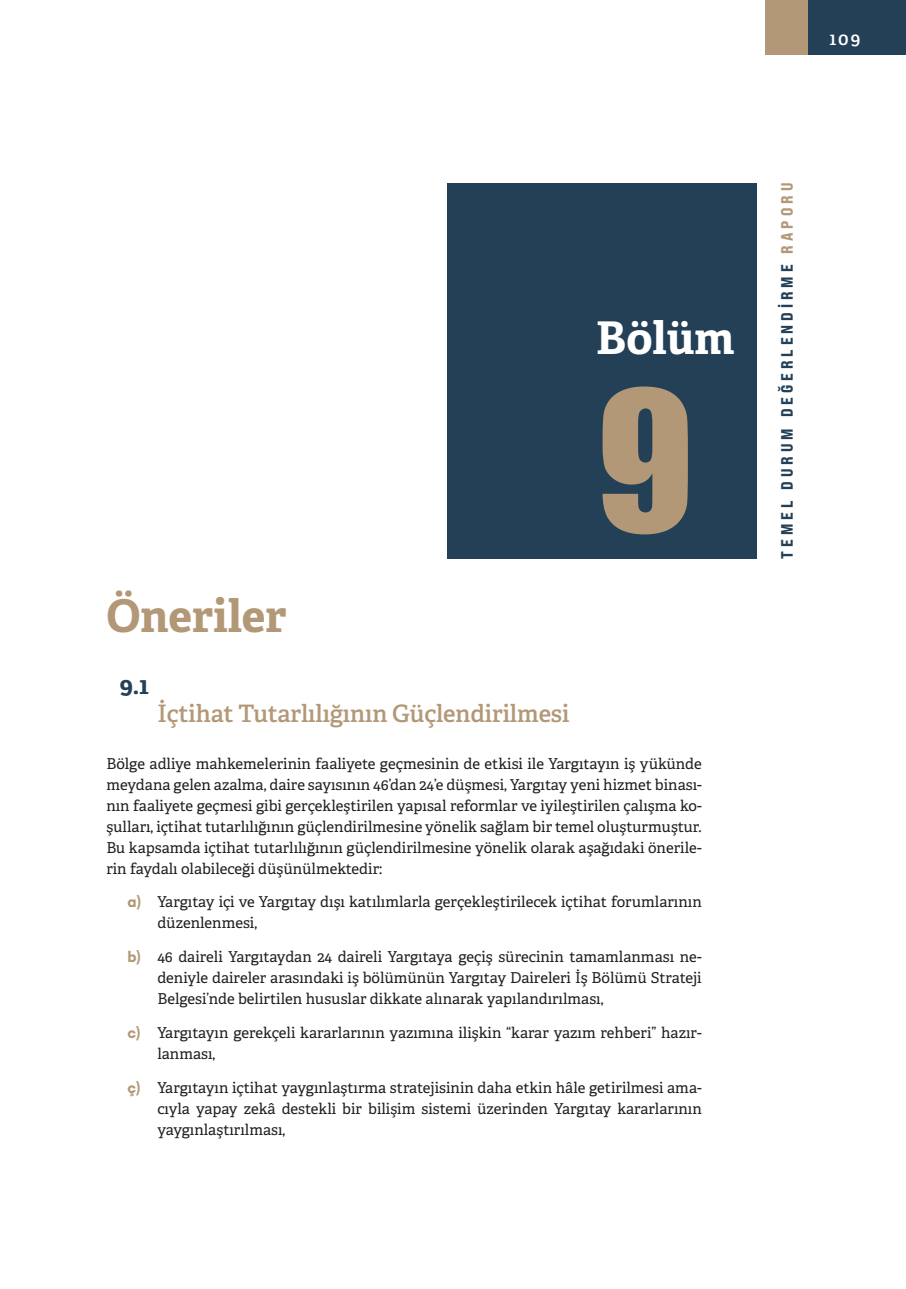
<style>
.page{position:relative;width:906px;height:1289px;background:#fff}
.page>*{position:absolute;margin:0;border:0;box-sizing:border-box;transform-origin:0 0}
.t1{font:180px "Impact";color:#b29876}
.t2{font:700 45px "Adelle";color:#b29876}
.t3{font:700 45px "Adelle";color:#fff}
.t4{font:600 24px "Adelle";letter-spacing:-.005em;color:#b29876}
.t5{font:700 24px "Adelle";color:#234057}
.t6{font:600 18px "Adelle";color:#fff}
.t7{font:16.5px "Bebas Neue Pro Exp Eb";letter-spacing:.24em;color:#234057}
.t8{font:15px/21px "Adelle";color:#231f20;text-align:justify}
.s1{font-family:"Euclid Circular A";font-weight:700;color:#b29876}
.s2{color:#b29876}
</style>
<div class="page">
<div style="left:808px;top:0;width:98px;height:55px;background:#234057"></div>
<div style="left:765px;top:0;width:43px;height:55px;background:#b29876"></div>
<div style="left:447px;top:182px;width:309px;height:376px;background:#234057"></div>
<p class="t6" style="left:829px;top:27px;width:33px">109</p>
<h2 class="t3" style="left:596px;top:309px;width:140px">Bölüm</h2>
<h2 class="t2" style="left:106px;top:587px;width:182px">Öneriler</h2>
<h3 class="t5" style="left:119px;top:670px;width:31px">9.1</h3>
<h1 class="t1" style="left:596px;top:321px;width:99px">9</h1>
<h3 class="t4" style="left:157px;top:698px;width:413px">İçtihat Tutarlılığının Güçlendirilmesi</h3>
<p class="t8" style="left:106px;top:753px;width:597px">Bölge adliye mahkemelerinin faaliyete geçmesinin de etkisi ile Yargıtayın iş yükünde meydana gelen azalma, daire sayısının 46’dan 24’e düşmesi, Yargıtay yeni hizmet binası&shy;nın faaliyete geçmesi gibi gerçekleştirilen yapısal reformlar ve iyileştirilen çalışma ko&shy;şulları, içtihat tutarlılığının güçlendirilmesine yönelik sağlam bir temel oluşturmuştur.<br>Bu kapsamda içtihat tutarlılığının güçlendirilmesine yönelik olarak aşağıdaki önerile&shy;rin faydalı olabileceği düşünülmektedir:</p>
<p class="t8" style="left:157px;top:891px;width:546px;text-indent:-30px"><span class="s1">a)</span> Yargıtay içi ve Yargıtay dışı katılımlarla gerçekleştirilecek içtihat forumlarının düzenlenmesi,</p>
<p class="t8" style="left:157px;top:946px;width:546px;text-indent:-30px"><span class="s1">b)</span> 46 daireli Yargıtaydan 24 daireli Yargıtaya geçiş sürecinin tamamlanması ne&shy;deniyle daireler arasındaki iş bölümünün Yargıtay Daireleri İş Bölümü Strateji Belgesi’nde belirtilen hususlar dikkate alınarak yapılandırılması,</p>
<p class="t8" style="left:157px;top:1022px;width:546px;text-indent:-30px"><span class="s1">c)</span> Yargıtayın gerekçeli kararlarının yazımına ilişkin “karar yazım rehberi” hazır&shy;lanması,</p>
<p class="t8" style="left:157px;top:1077px;width:546px;text-indent:-30px"><span class="s1">ç)</span> Yargıtayın içtihat yaygınlaştırma stratejisinin daha etkin hâle getirilmesi ama&shy;cıyla yapay zekâ destekli bir bilişim sistemi üzerinden Yargıtay kararlarının yaygınlaştırılması,</p>
<p class="t7" style="left:776px;top:558px;width:377px;rotate:-90deg">TEMEL DURUM DEĞERLENDİRME <span class="s2">RAPORU</span></p>
</div>
